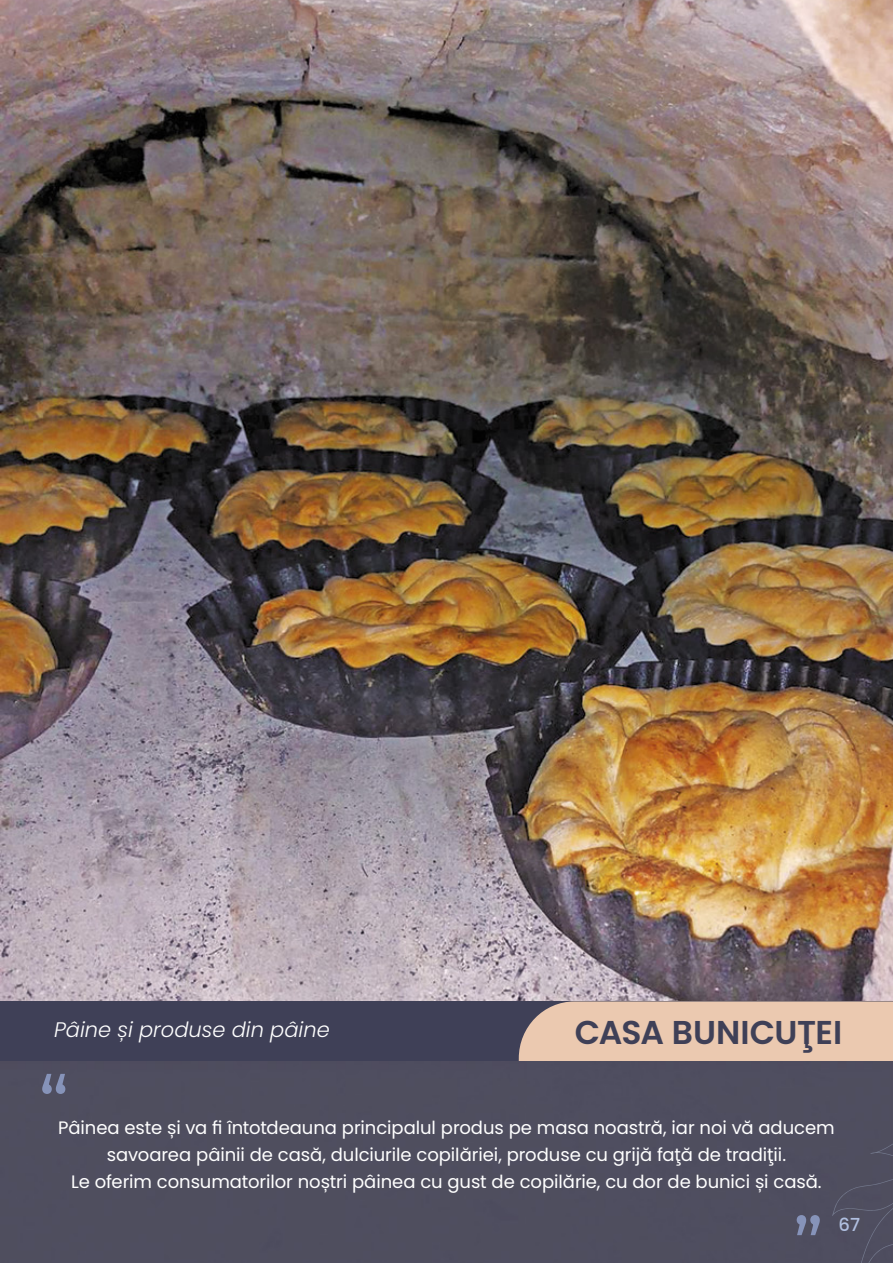
<style>
.page{position:relative;width:893px;height:1263px;background:#fff}
.page>*{position:absolute;margin:0;border:0;box-sizing:border-box;transform-origin:0 0}
.t1{font:100 72px "Montserrat";color:#8693b9}
.t2{font:600 33px "Poppins";letter-spacing:-.015em;color:#3f4057}
.t3{font:italic 300 21px "Poppins";color:#fff}
.t4{font:18px/27px "Poppins";letter-spacing:-.005em;color:#fff;text-align:center}
.t5{font:500 18px "Poppins";color:#b0bfe0}
</style>
<div class="page">
<img style="left:0;top:0;width:893px;height:1263px">
<div style="left:832px;top:1177px;width:61px;height:86px;background:#4f4e5f"></div>
<svg style="left:870px;top:1136px;width:23px;height:22px"></svg>
<div style="left:0;top:1001px;width:893px;height:60px;background:#3f4057"></div>
<div style="left:519px;top:1001px;width:374px;height:60px;background:#ebc9b0"></div>
<p class="t3" style="left:54px;top:1018px;width:277px">Pâine și produse din pâine</p>
<h1 class="t1" style="left:39px;top:1054px;width:31px">“</h1>
<h2 class="t2" style="left:575px;top:1013px;width:269px">CASA BUNICUŢEI</h2>
<p class="t4" style="left:58px;top:1114px;width:778px">Pâinea este și va fi întotdeauna principalul produs pe masa noastră, iar noi vă aducem savoarea pâinii de casă, dulciurile copilăriei, produse cu grijă faţă de tradiţii.<br>Le oferim consumatorilor noștri pâinea cu gust de copilărie, cu dor de bunici și casă.</p>
<h1 class="t1" style="left:793px;top:1195px;width:31px">”</h1>
<p class="t5" style="left:839px;top:1214px;width:23px">67</p>
</div>
